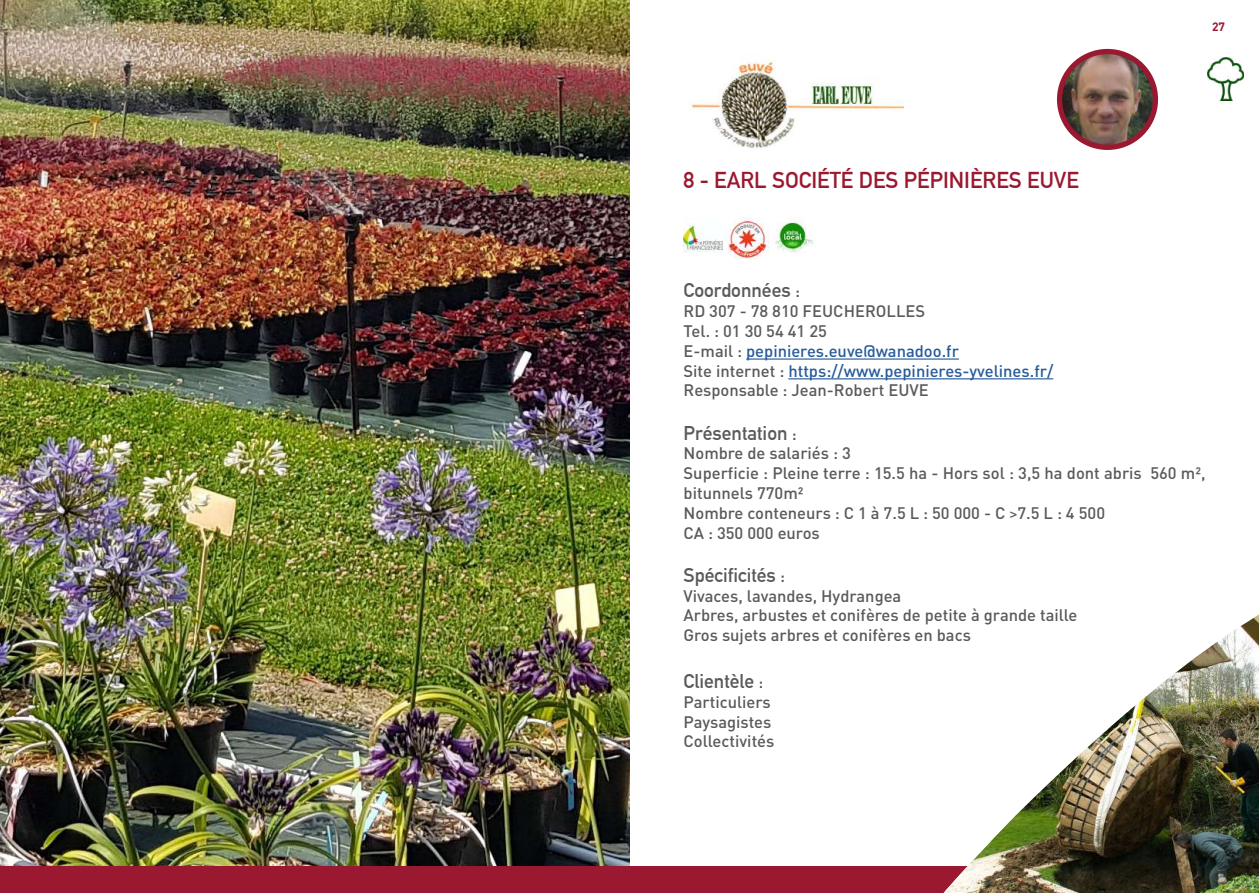
<style>
.page{position:relative;width:1259px;height:893px;background:#fff}
.page>*{position:absolute;margin:0;border:0;box-sizing:border-box;transform-origin:0 0}
.t1{font:700 22.5px "DIN Alternate";color:#9a1830}
.t2{font:700 19.5px "DIN Alternate";color:#595a59}
.t3{font:500 16.5px/19.8px "DIN";color:#595a59}
.t4{font:700 12px "DIN";color:#9a1830}
.s1{color:#275b9b}
.s2{font-family:"Arial Hebrew Scholar";font-weight:400}
</style>
<div class="page">
<img style="left:0;top:0;width:629px;height:866px">
<hr style="left:746px;top:358px;width:213px;height:2px;background:#275b9b">
<hr style="left:788px;top:378px;width:265px;height:1px;background:#275b9b">
<img style="left:690px;top:60px;width:214px;height:88px">
<img style="left:683px;top:217px;width:131px;height:41px">
<img style="left:1207px;top:58px;width:36px;height:42px">
<img style="left:1059px;top:52px;width:96px;height:95px;border-radius:48px">
<div style="left:1057px;top:49px;width:101px;height:101px;border:5px solid #9a1830;border-radius:50%"></div>
<div style="left:0;top:866px;width:1259px;height:27px;background:#9a1830"></div>
<img style="left:944px;top:614px;width:315px;height:279px">
<p class="t4" style="left:1212px;top:19px;width:15px">27</p>
<h1 class="t1" style="left:683px;top:163px;width:397px">8 - EARL SOCIÉTÉ DES PÉPINIÈRES EUVE</h1>
<p class="t2" style="left:683px;top:276px;width:118px">Coordonnées :</p>
<p class="t3" style="left:683px;top:301px;width:371px">RD 307 - 78 810 FEUCHEROLLES<br>Tel. : 01 30 54 41 25<br>E-mail : <span class="s1">pepinieres.euve@wanadoo.fr<br></span>Site internet : <span class="s1">https://www.pepinieres-yvelines.fr/ </span>Responsable : Jean-Robert EUVE</p>
<p class="t2" style="left:683px;top:418px;width:115px">Présentation :</p>
<p class="t3" style="left:683px;top:443px;width:523px">Nombre de salariés : 3<br>Superficie : Pleine terre : 15.5 ha - Hors sol : 3,5 ha dont abris 560 m², bitunnels 770m²<br>Nombre conteneurs : C 1 à 7.5 L : 50 000 - C <span class="s2">&gt;</span>7.5 L : 4 500<br>CA : 350 000 euros</p>
<p class="t2" style="left:683px;top:560px;width:103px">Spécificités :</p>
<p class="t3" style="left:683px;top:585px;width:395px">Vivaces, lavandes, Hydrangea<br>Arbres, arbustes et conifères de petite à grande taille<br>Gros sujets arbres et conifères en bacs</p>
<p class="t2" style="left:683px;top:666px;width:82px">Clientèle :</p>
<p class="t3" style="left:683px;top:691px;width:92px">Particuliers<br>Paysagistes<br>Collectivités</p>
</div>
